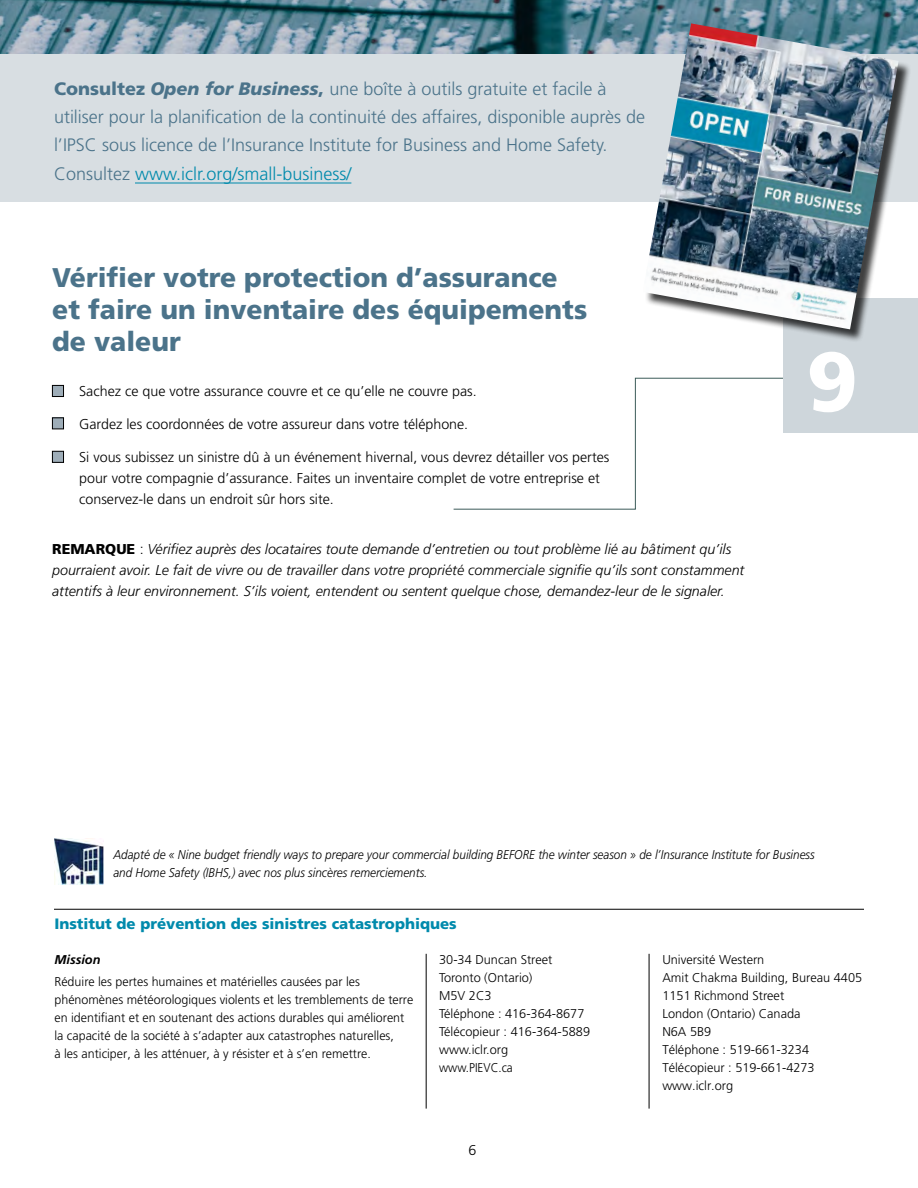
<style>
.page{position:relative;width:918px;height:1188px;background:#fff}
.page>*{position:absolute;margin:0;border:0;box-sizing:border-box;transform-origin:0 0}
.t1{font:900 84px "Frutiger";color:#fff}
.t2{font:900 27px/32.4px "Frutiger LT Std";color:#4b738a}
.t3{font:300 18px/28.5px "Frutiger LT Std";color:#4b738a}
.t4{font:900 15px "Frutiger";color:#008aac}
.t5{font:300 14.25px/21px "Frutiger LT Std";color:#000}
.t6{font:italic 300 14.25px/21px "Frutiger LT Std";color:#000}
.t7{font:300 12.75px/18px "Frutiger";color:#000}
.t8{font:italic 300 12.75px/18px "Frutiger LT Std";color:#000;scale:.92 1}
.t9{font:300 12.75px/18px "Frutiger LT Std";color:#000}
.t10{font:italic 700 12.75px "Frutiger";color:#000}
.s1{font-weight:900}
.s2{font-weight:900;font-style:italic}
.s3{color:#008aac}
.s4{font-weight:900;font-style:normal}
.s5{font-style:normal}
</style>
<div class="page">
<div style="left:0;top:34px;width:918px;height:168px;background:#d8dee2"></div>
<img style="left:0;top:0;width:918px;height:54px">
<hr style="left:135px;top:183px;width:216px;height:1px;background:#008aac">
<div style="left:784px;top:299px;width:134px;height:134px;background:#ced6db"></div>
<svg style="left:453px;top:378px;width:330px;height:132px"></svg>
<div style="left:645px;top:26px;width:267px;height:317px;background:#000;opacity:.75"></div>
<img style="left:643px;top:23px;width:256px;height:306px">
<hr style="left:54px;top:909px;width:810px;height:1px;background:#000">
<hr style="left:426px;top:954px;width:1px;height:155px;background:#000">
<hr style="left:649px;top:954px;width:1px;height:155px;background:#000">
<img style="left:54px;top:839px;width:50px;height:46px">
<div style="left:52px;top:385px;width:12px;height:12px;background:#9eadb8"></div>
<div style="left:52px;top:385px;width:12px;height:12px;border:1px solid #000"></div>
<div style="left:52px;top:418px;width:12px;height:11px;background:#9eadb8"></div>
<div style="left:52px;top:418px;width:12px;height:11px;border:1px solid #000"></div>
<div style="left:52px;top:451px;width:12px;height:11px;background:#9eadb8"></div>
<div style="left:52px;top:451px;width:12px;height:12px;border:1px solid #000"></div>
<p class="t3" style="left:54px;top:74px;width:593px"><span class="s1">Consultez</span> <span class="s2">Open for Business</span><span class="s1">,</span> une boîte à outils gratuite et facile à utiliser pour la planification de la continuité des affaires, disponible auprès de l’IPSC sous licence de l’Insurance Institute for Business and Home Safety.<br>Consultez <span class="s3">www.iclr.org/small-business/</span></p>
<h2 class="t2" style="left:52px;top:261px;width:537px">Vérifier votre protection d’assurance et faire un inventaire des équipements de valeur</h2>
<p class="t5" style="left:79px;top:381px;width:399px">Sachez ce que votre assurance couvre et ce qu’elle ne couvre pas.</p>
<p class="t5" style="left:79px;top:414px;width:391px">Gardez les coordonnées de votre assureur dans votre téléphone.</p>
<p class="t5" style="left:79px;top:447px;width:532px">Si vous subissez un sinistre dû à un événement hivernal, vous devrez détailler vos pertes pour votre compagnie d’assurance. Faites un inventaire complet de votre entreprise et conservez-le dans un endroit sûr hors site.</p>
<p class="t6" style="left:52px;top:539px;width:694px"><span class="s4">REMARQUE</span> <span class="s5">:</span> Vérifiez auprès des locataires toute demande d’entretien ou tout problème lié au bâtiment qu’ils pourraient avoir. Le fait de vivre ou de travailler dans votre propriété commerciale signifie qu’ils sont constamment attentifs à leur environnement. S’ils voient, entendent ou sentent quelque chose, demandez-leur de le signaler.</p>
<h1 class="t1" style="left:806px;top:331px;width:53px">9</h1>
<p class="t8" style="left:113px;top:846px;width:764px">Adapté de « Nine budget friendly ways to prepare your commercial building BEFORE the winter season » de l’Insurance Institute for Business and Home Safety (IBHS,) avec nos plus sincères remerciements.</p>
<p class="t4" style="left:54px;top:915px;width:404px">Institut de prévention des sinistres catastrophiques</p>
<p class="t10" style="left:54px;top:952px;width:48px">Mission</p>
<p class="t7" style="left:54px;top:973px;width:360px">Réduire les pertes humaines et matérielles causées par les phénomènes météorologiques violents et les tremblements de terre en identifiant et en soutenant des actions durables qui améliorent la capacité de la société à s’adapter aux catastrophes naturelles,<br>à les anticiper, à les atténuer, à y résister et à s’en remettre.</p>
<p class="t9" style="left:439px;top:950px;width:152px">30-34 Duncan Street<br>Toronto (Ontario)<br>M5V 2C3<br>Téléphone : 416-364-8677<br>Télécopieur : 416-364-5889 www.iclr.org<br>www.PIEVC.ca</p>
<p class="t5" style="left:469px;top:1140px;width:9px">6</p>
<p class="t7" style="left:662px;top:951px;width:201px">Université Western<br>Amit Chakma Building, Bureau 4405<br>1151 Richmond Street<br>London (Ontario) Canada<br>N6A 5B9<br>Téléphone : 519-661-3234<br>Télécopieur : 519-661-4273 www.iclr.org</p>
</div>
